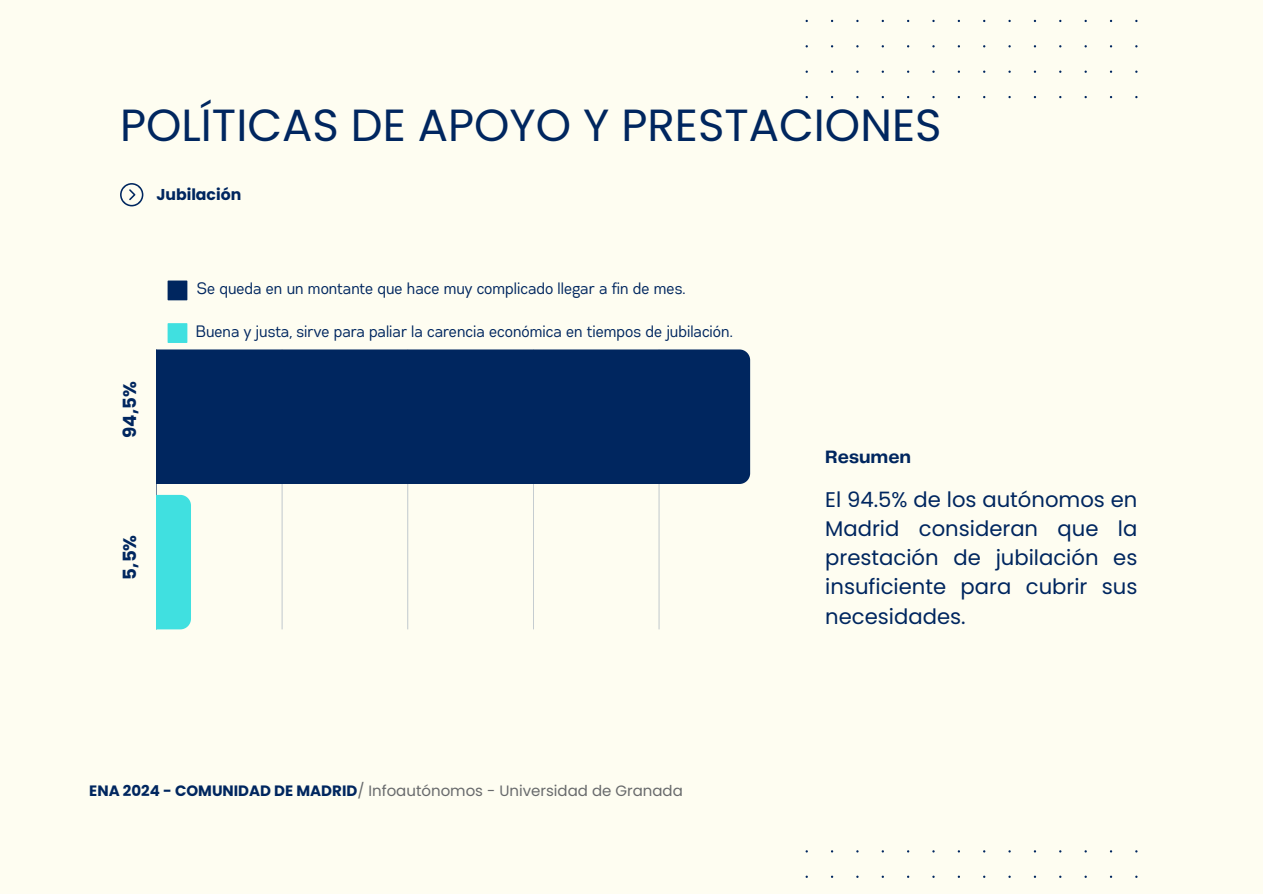
<style>
.page{position:relative;width:1263px;height:894px;background:#fff}
.page>*{position:absolute;margin:0;border:0;box-sizing:border-box;transform-origin:0 0}
.t1{font:45px "Poppins";color:#00265f}
.t2{font:21.15px/29.2px "Poppins";color:#00265f;text-align:justify}
.t3{font:700 18.6px "Telegraf";color:#00265f}
.t4{font:700 18.15px "Poppins";color:#00265f}
.t5{font:16.5px "Gabriel Sans Cond";color:#00265f}
.t6{font:700 15.75px "Poppins";color:#00265f}
.t7{font:15px "Poppins";color:#686a6c}
.s1{font-weight:700;color:#00265f}
</style>
<div class="page">
<div style="left:0;top:0;width:1263px;height:893px;background:#fefdf1"></div>
<svg style="left:168px;top:280px;width:19px;height:20px"></svg>
<svg style="left:168px;top:323px;width:19px;height:20px"></svg>
<hr style="left:156px;top:349px;width:1px;height:280px;background:#00265f">
<hr style="left:282px;top:349px;width:1px;height:280px;background:#00265f">
<hr style="left:407px;top:349px;width:1px;height:280px;background:#00265f">
<hr style="left:533px;top:349px;width:1px;height:280px;background:#00265f">
<hr style="left:659px;top:349px;width:1px;height:280px;background:#00265f">
<div style="left:156px;top:349px;width:594px;height:135px;background:#00265f"></div>
<div style="left:156px;top:494px;width:35px;height:135px;background:#40e0e0"></div>
<svg style="left:120px;top:183px;width:23px;height:23px"></svg>
<h1 class="t1" style="left:120px;top:99px;width:823px">POLÍTICAS DE APOYO Y PRESTACIONES</h1>
<p class="t6" style="left:156px;top:185px;width:86px">Jubilación</p>
<p class="t4" style="left:119px;top:437px;width:58px;rotate:-90deg">94,5%</p>
<p class="t4" style="left:119px;top:579px;width:46px;rotate:-90deg">5,5%</p>
<p class="t5" style="left:197px;top:279px;width:490px">Se queda en un montante que hace muy complicado llegar a fin de mes.</p>
<p class="t5" style="left:196px;top:321px;width:538px">Buena y justa, sirve para paliar la carencia económica en tiempos de jubilación.</p>
<p class="t7" style="left:89px;top:782px;width:595px"><span class="s1">ENA 2024 - COMUNIDAD DE MADRID</span>/ Infoautónomos - Universidad de Granada</p>
<p class="t3" style="left:825px;top:444px;width:87px">Resumen</p>
<p class="t2" style="left:825px;top:484px;width:314px">El 94.5% de los autónomos en Madrid consideran que la prestación de jubilación es insuficiente para cubrir sus necesidades.</p>
</div>
